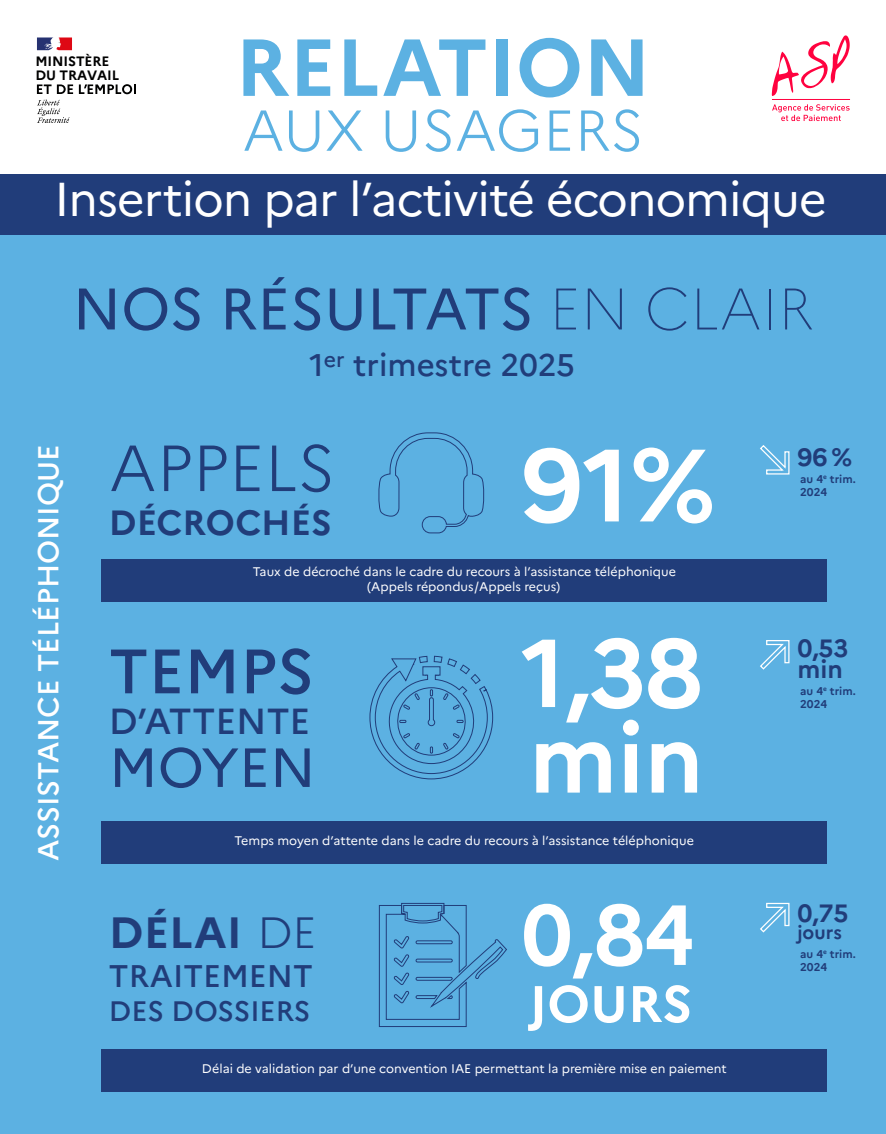
<style>
.page{position:relative;width:886px;height:1134px;background:#fff}
.page>*{position:absolute;margin:0;border:0;box-sizing:border-box;transform-origin:0 0}
.t1{font:700 102.5px "Marianne";color:#fff}
.t2{font:700 96.25px/85.5px "Marianne";color:#fff}
.t3{font:700 85px "Marianne";color:#fff}
.t4{font:700 80.62px "Marianne";color:#5cb1e2}
.t5{font:300 65px "Marianne";color:#213d7a}
.t6{font:500 62.5px "Marianne";color:#213d7a}
.t7{font:58.5px "Marianne";letter-spacing:-.005em;color:#213d7a}
.t8{font:300 57.5px "Marianne";letter-spacing:-.01em;color:#5cb1e2}
.t9{font:55px "Marianne";color:#213d7a}
.t10{font:700 51.25px "Marianne";color:#fff}
.t11{font:47.5px "Marianne";letter-spacing:-.02em;color:#fff}
.t12{font:700 43.75px "Marianne";color:#213d7a}
.t13{font:500 36.25px "Marianne";color:#213d7a}
.t14{font:700 35px "Marianne";color:#213d7a}
.t15{font:500 31.25px "Marianne";color:#213d7a}
.t16{font:500 28.88px "Marianne";color:#fff}
.t17{font:500 28.12px "Marianne";color:#213d7a}
.t18{font:700 25px/21.2px "Marianne";color:#213d7a}
.t19{font:700 18.75px "Marianne";color:#213d7a}
.t20{font:700 13.62px/13.5px "Marianne";letter-spacing:-.01em;color:#010100}
.t21{font:12.5px/15px "Marianne";color:#fff;text-align:center}
.t22{font:700 11.25px/13.5px "Marianne";color:#213d7a}
.s1{font-weight:100}
.s2{font-weight:300}
</style>
<div class="page">
<svg style="left:772px;top:35px;width:78px;height:61px"></svg>
<svg style="left:772px;top:104px;width:77px;height:17px"></svg>
<hr style="left:772px;top:99px;width:78px;height:1px;background:#ff023f">
<div style="left:0;top:175px;width:886px;height:959px;background:#5cb1e2"></div>
<div style="left:0;top:174px;width:886px;height:61px;background:#213d7a"></div>
<div style="left:101px;top:1049px;width:725px;height:42px;background:#213d7a"></div>
<div style="left:101px;top:821px;width:725px;height:42px;background:#213d7a"></div>
<div style="left:101px;top:559px;width:725px;height:43px;background:#213d7a"></div>
<svg style="left:378px;top:432px;width:107px;height:102px"></svg>
<svg style="left:369px;top:655px;width:125px;height:125px"></svg>
<svg style="left:378px;top:902px;width:129px;height:125px"></svg>
<svg style="left:760px;top:445px;width:30px;height:30px"></svg>
<svg style="left:760px;top:640px;width:30px;height:30px"></svg>
<svg style="left:760px;top:902px;width:30px;height:31px"></svg>
<svg style="left:79px;top:84px;width:57px;height:10px"></svg>
<svg style="left:37px;top:84px;width:36px;height:10px"></svg>
<svg style="left:37px;top:38px;width:35px;height:12px"></svg>
<svg style="left:37px;top:100px;width:33px;height:23px"></svg>
<p class="t20" style="left:36px;top:54px;width:85px">MINISTÈRE<br>DU TRAVAIL</p>
<h3 class="t4" style="left:235px;top:18px;width:417px">RELATION</h3>
<h3 class="t8" style="left:242px;top:95px;width:403px">AUX USAGERS</h3>
<h3 class="t11" style="left:55px;top:171px;width:773px">Insertion par l’activité économique</h3>
<h3 class="t7" style="left:72px;top:273px;width:742px">NOS RÉSULTATS <span class="s1">EN CLAIR</span></h3>
<h3 class="t16" style="left:31px;top:861px;width:418px;rotate:-90deg">ASSISTANCE TÉLÉPHONIQUE</h3>
<h3 class="t15" style="left:309px;top:346px;width:267px">1<sup>er</sup> trimestre 2025</h3>
<h3 class="t5" style="left:109px;top:428px;width:228px">APPELS</h3>
<h3 class="t14" style="left:109px;top:501px;width:224px">DÉCROCHÉS</h3>
<h1 class="t1" style="left:521px;top:422px;width:195px">91%</h1>
<h3 class="t18" style="left:797px;top:446px;width:56px">96%</h3>
<p class="t22" style="left:800px;top:472px;width:57px">au 4<sup>e</sup> trim.<br>2024</p>
<p class="t21" style="left:253px;top:564px;width:425px">Taux de décroché dans le cadre du recours à l’assistance téléphonique (Appels répondus/Appels reçus)</p>
<h3 class="t6" style="left:109px;top:633px;width:206px">TEMPS</h3>
<h3 class="t13" style="left:109px;top:699px;width:203px">D’ATTENTE</h3>
<h3 class="t9" style="left:109px;top:734px;width:208px">MOYEN</h3>
<h2 class="t2" style="left:521px;top:630px;width:184px">1,38 min</h2>
<p class="t21" style="left:234px;top:833px;width:461px">Temps moyen d’attente dans le cadre du recours à l’assistance téléphonique</p>
<h3 class="t12" style="left:109px;top:905px;width:209px">DÉLAI <span class="s2">DE</span></h3>
<h3 class="t15" style="left:109px;top:957px;width:205px">TRAITEMENT</h3>
<h3 class="t17" style="left:109px;top:994px;width:203px">DES DOSSIERS</h3>
<h3 class="t3" style="left:521px;top:883px;width:175px">0,84</h3>
<h3 class="t10" style="left:529px;top:972px;width:165px">JOURS</h3>
<p class="t21" style="left:202px;top:1061px;width:526px">Délai de validation par d’une convention IAE permettant la première mise en paiement</p>
<h3 class="t18" style="left:797px;top:637px;width:53px">0,53 min</h3>
<p class="t22" style="left:800px;top:684px;width:57px">au 4<sup>e</sup> trim.<br>2024</p>
<h3 class="t18" style="left:797px;top:902px;width:52px">0,75</h3>
<h3 class="t19" style="left:797px;top:921px;width:46px">jours</h3>
<p class="t22" style="left:800px;top:947px;width:57px">au 4<sup>e</sup> trim.<br>2024</p>
</div>
